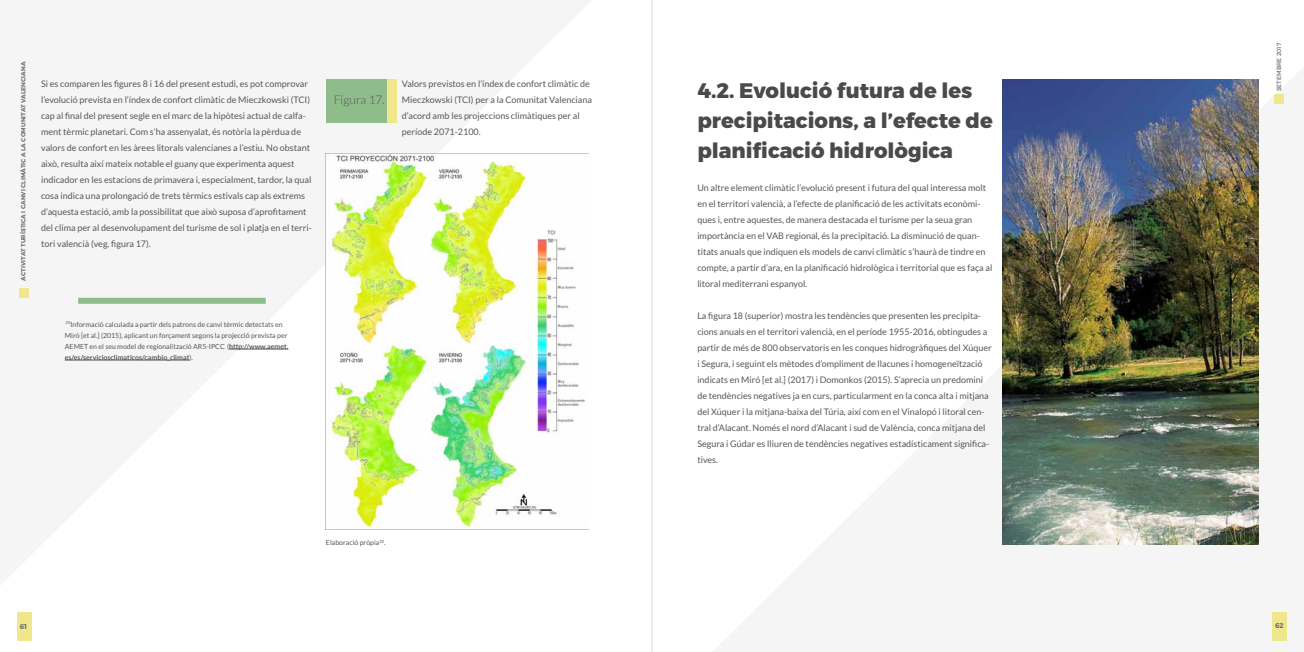
<style>
.page{position:relative;width:1304px;height:652px;background:#fff}
.page>*{position:absolute;margin:0;border:0;box-sizing:border-box;transform-origin:0 0}
.t1{font:800 21px/30px "Montserrat";color:#4a4a49}
.t2{font:300 12px "Lato";color:#575756}
.t3{font:9px/16px "Lato";color:#575756}
.t4{font:7px/11px "Lato";color:#575756}
.t5{font:700 7px "Montserrat";color:#706f6f}
.t6{font:700 6px "Montserrat";letter-spacing:.01em;color:#706f6f}
.t7{font:6px "Montserrat";letter-spacing:.01em;color:#706f6f}
.s1{font-weight:700}
</style>
<div class="page">
<div style="left:1274px;top:94px;width:10px;height:10px;background:#f0e68c"></div>
<div style="left:1272px;top:612px;width:14px;height:29px;background:#f0e68c"></div>
<div style="left:19px;top:288px;width:10px;height:10px;background:#f0e68c"></div>
<div style="left:17px;top:612px;width:14px;height:29px;background:#f0e68c"></div>
<hr style="left:652px;top:0;width:1px;height:652px;background:#dadada">
<div style="left:326px;top:79px;width:61px;height:44px;background:#8fbc8b"></div>
<div style="left:387px;top:79px;width:10px;height:44px;background:#f0e68c"></div>
<img style="left:326px;top:153px;width:263px;height:376px">
<div style="left:78px;top:298px;width:188px;height:6px;background:#8fbc8b"></div>
<hr style="left:229px;top:349px;width:59px;height:1px;background:#575756">
<hr style="left:65px;top:360px;width:124px;height:1px;background:#575756">
<img style="left:1003px;top:79px;width:256px;height:465px">
<p class="t6" style="left:20px;top:281px;width:221px;rotate:-90deg">ACTIVITAT TURÍSTICA I CANVI CLIMÀTIC A LA COMUNITAT VALENCIANA</p>
<p class="t3" style="left:41px;top:75px;width:272px">Si es comparen les figures 8 i 16 del present estudi, es pot comprovar l’evolució prevista en l’índex de confort climàtic de Mieczkowski (TCI) cap al final del present segle en el marc de la hipòtesi actual de calfa&shy;ment tèrmic planetari. Com s’ha assenyalat, és notòria la pèrdua de valors de confort en les àrees litorals valencianes a l’estiu. No obstant això, resulta així mateix notable el guany que experimenta aquest indicador en les estacions de primavera i, especialment, tardor, la qual cosa indica una prolongació de trets tèrmics estivals cap als extrems d’aquesta estació, amb la possibilitat que això suposa d’aprofitament del clima per al desenvolupament del turisme de sol i platja en el terri&shy;tori valencià (veg. figura 17).</p>
<p class="t4" style="left:65px;top:319px;width:225px"><sup>20</sup>Informació calculada a partir dels patrons de canvi tèrmic detectats en Miró [et al.] (2015), aplicant un forçament segons la projecció prevista per AEMET en el seu model de regionalització AR5-IPCC (<span class="s1">http://www.aemet. es/es/serviciosclimaticos/cambio_climat</span>).</p>
<h2 class="t2" style="left:334px;top:93px;width:53px">Figura 17.</h2>
<p class="t3" style="left:402px;top:75px;width:192px">Valors previstos en l’índex de confort climàtic de Mieczkowski (TCI) per a la Comunitat Valenciana d’acord amb les projeccions climàtiques per al període 2071-2100.</p>
<p class="t4" style="left:326px;top:537px;width:61px">Elaboració pròpia<sup>20</sup>.</p>
<h1 class="t1" style="left:697px;top:76px;width:297px">4.2. Evolució futura de les precipitacions, a l’efecte de planificació hidrològica</h1>
<p class="t3" style="left:697px;top:180px;width:297px">Un altre element climàtic l’evolució present i futura del qual interessa molt en el territori valencià, a l’efecte de planificació de les activitats econòmi&shy;ques i, entre aquestes, de manera destacada el turisme per la seua gran importància en el VAB regional, és la precipitació. La disminució de quan&shy;titats anuals que indiquen els models de canvi climàtic s’haurà de tindre en compte, a partir d’ara, en la planificació hidrològica i territorial que es faça al litoral mediterrani espanyol.</p>
<p class="t3" style="left:697px;top:308px;width:296px">La figura 18 (superior) mostra les tendències que presenten les precipita&shy;cions anuals en el territori valencià, en el període 1955-2016, obtingudes a partir de més de 800 observatoris en les conques hidrogràfiques del Xúquer i Segura, i seguint els mètodes d’ompliment de llacunes i homogeneïtzació indicats en Miró [et al.] (2017) i Domonkos (2015). S’aprecia un predomini de tendències negatives ja en curs, particularment en la conca alta i mitjana del Xúquer i la mitjana-baixa del Túria, així com en el Vinalopó i litoral cen&shy;tral d’Alacant. Només el nord d’Alacant i sud de València, conca mitjana del Segura i Gúdar es lliuren de tendències negatives estadísticament significa&shy;tives.</p>
<p class="t7" style="left:1275px;top:91px;width:50px;rotate:-90deg">Setembre 2017</p>
<p class="t5" style="left:20px;top:622px;width:9px">61</p>
<p class="t5" style="left:1275px;top:621px;width:10px">62</p>
</div>
